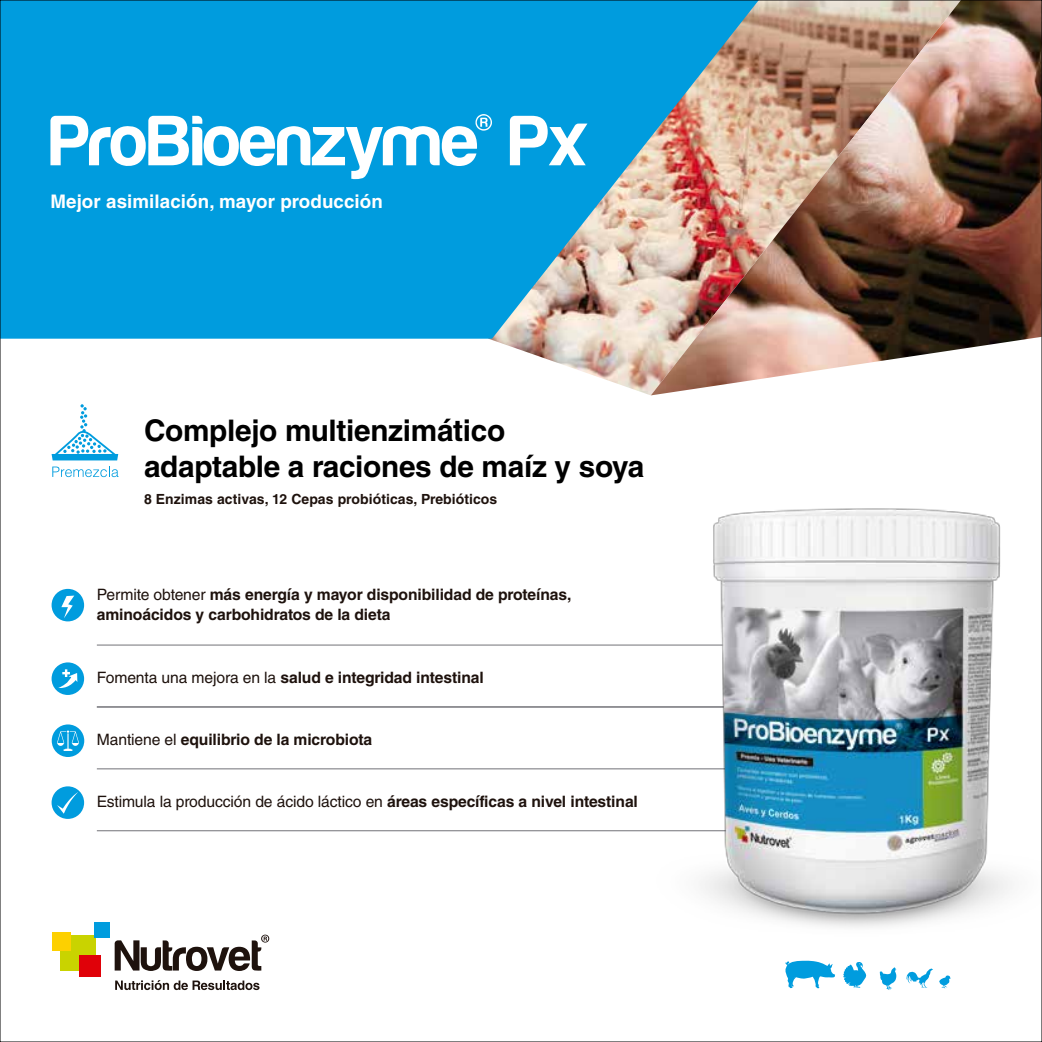
<style>
.page{position:relative;width:1042px;height:1042px;background:#fff}
.page>*{position:absolute;margin:0;border:0;box-sizing:border-box;transform-origin:0 0}
.t1{font:700 29.75px/35.7px "Helvetica LT Std";letter-spacing:-.01em;color:#000}
.t2{font:700 18.72px "Helvetica LT Std";letter-spacing:.005em;color:#fff}
.t3{font:700 15.75px/20.5px "Helvetica LT Std";letter-spacing:-.01em;color:#1e120d}
.t4{font:15.75px "Helvetica LT Std";letter-spacing:-.01em;color:#1e120d}
.t5{font:700 14px "Helvetica LT Std";letter-spacing:.005em;color:#1e120d}
.s1{font-weight:400}
.s2{font-weight:700}
</style>
<div class="page">
<img style="left:489px;top:339px;width:162px;height:56px">
<svg style="left:2px;top:2px;width:649px;height:337px;background:#139fda"></svg>
<img style="left:651px;top:2px;width:389px;height:393px">
<hr style="left:97px;top:768px;width:738px;height:1px;background:#727277">
<hr style="left:97px;top:830px;width:737px;height:1px;background:#727277">
<hr style="left:97px;top:706px;width:738px;height:1px;background:#727277">
<hr style="left:97px;top:644px;width:738px;height:1px;background:#727277">
<div style="left:52px;top:786px;width:32px;height:33px;background:#009cde;border-radius:50%"></div>
<svg style="left:57px;top:792px;width:21px;height:22px"></svg>
<div style="left:52px;top:589px;width:32px;height:32px;background:#009cde;border-radius:50%"></div>
<svg style="left:61px;top:595px;width:13px;height:23px"></svg>
<div style="left:52px;top:724px;width:32px;height:33px;background:#009cde;border-radius:50%"></div>
<svg style="left:57px;top:730px;width:22px;height:21px"></svg>
<div style="left:52px;top:662px;width:32px;height:33px;background:#009cde;border-radius:50%"></div>
<svg style="left:58px;top:669px;width:19px;height:19px"></svg>
<img style="left:645px;top:508px;width:367px;height:420px">
<div style="left:60px;top:935px;width:35px;height:36px;background:#c9d300"></div>
<div style="left:52px;top:932px;width:18px;height:19px;background:#fdd000"></div>
<div style="left:79px;top:955px;width:22px;height:22px;background:#e00109"></div>
<div style="left:94px;top:922px;width:15px;height:15px;background:#009cde"></div>
<svg style="left:115px;top:934px;width:154px;height:37px"></svg>
<svg style="left:115px;top:980px;width:144px;height:10px"></svg>
<svg style="left:843px;top:962px;width:24px;height:26px"></svg>
<svg style="left:939px;top:975px;width:12px;height:13px"></svg>
<svg style="left:906px;top:968px;width:27px;height:20px"></svg>
<svg style="left:785px;top:960px;width:50px;height:28px"></svg>
<svg style="left:880px;top:967px;width:16px;height:23px"></svg>
<svg style="left:52px;top:404px;width:66px;height:56px"></svg>
<svg style="left:52px;top:466px;width:67px;height:11px"></svg>
<svg style="left:50px;top:114px;width:442px;height:65px"></svg>
<svg style="left:510px;top:116px;width:77px;height:49px"></svg>
<p class="t2" style="left:50px;top:190px;width:334px">Mejor asimilación, mayor producción</p>
<h1 class="t1" style="left:144px;top:412px;width:502px">Complejo multienzimático adaptable a raciones de maíz y soya</h1>
<p class="t5" style="left:144px;top:490px;width:355px">8 Enzimas activas, 12 Cepas probióticas, Prebióticos</p>
<p class="t3" style="left:97px;top:584px;width:476px"><span class="s1">Permite obtener</span> más energía y mayor disponibilidad de proteínas, aminoácidos y carbohidratos de la dieta</p>
<p class="t3" style="left:97px;top:667px;width:388px"><span class="s1">Fomenta una mejora en la</span> salud e integridad intestinal</p>
<p class="t3" style="left:97px;top:729px;width:277px"><span class="s1">Mantiene el</span> equilibrio de la microbiota</p>
<p class="t4" style="left:97px;top:792px;width:542px">Estimula la producción de ácido láctico en <span class="s2">áreas específicas a nivel intestinal</span></p>
</div>
